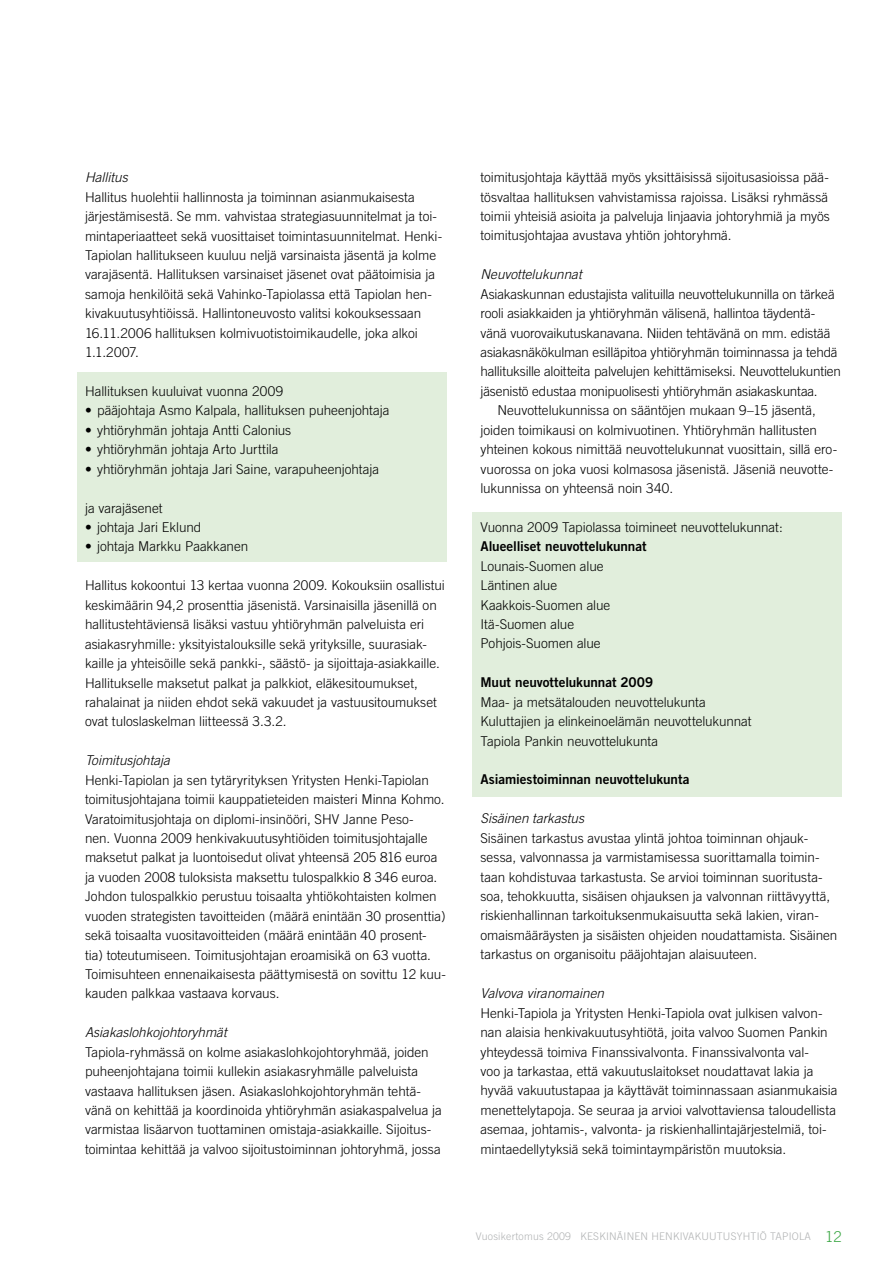
<style>
.page{position:relative;width:893px;height:1263px;background:#fff}
.page>*{position:absolute;margin:0;border:0;box-sizing:border-box;transform-origin:0 0}
.t1{font:300 13.5px/19.5px "Trade Gothic";color:#000}
.t2{font:italic 300 13.5px "Trade Gothic";color:#000}
.t3{font:13.5px "Trade Gothic Bold Two";letter-spacing:-.005em;color:#000}
.t4{font:300 10.5px "Trade Gothic";letter-spacing:.02em;color:#b1b3b4}
.s1{font-size:15px;color:#39a642}
</style>
<div class="page">
<div style="left:77px;top:372px;width:369px;height:190px;background:#e1eedc"></div>
<div style="left:472px;top:512px;width:370px;height:284px;background:#e1eedc"></div>
<p class="t2" style="left:85px;top:169px;width:44px">Hallitus</p>
<p class="t1" style="left:85px;top:187px;width:359px">Hallitus huolehtii hallinnosta ja toiminnan asianmukaisesta järjestämisestä. Se mm. vahvistaa strategiasuunnitelmat ja toi&shy;mintaperiaatteet sekä vuosittaiset toimintasuunnitelmat. Henki-Tapiolan hallitukseen kuuluu neljä varsinaista jäsentä ja kolme varajäsentä. Hallituksen varsinaiset jäsenet ovat päätoimisia ja samoja henkilöitä sekä Vahinko-Tapiolassa että Tapiolan hen&shy;kivakuutusyhtiöissä. Hallintoneuvosto valitsi kokouksessaan 16.11.2006 hallituksen kolmivuotistoimikaudelle, joka alkoi 1.1.2007.</p>
<p class="t1" style="left:85px;top:381px;width:200px">Hallituksen kuuluivat vuonna 2009</p>
<p class="t1" style="left:85px;top:401px;width:306px">• pääjohtaja Asmo Kalpala, hallituksen puheenjohtaja</p>
<p class="t1" style="left:85px;top:420px;width:208px">• yhtiöryhmän johtaja Antti Calonius</p>
<p class="t1" style="left:85px;top:440px;width:195px">• yhtiöryhmän johtaja Arto Jurttila</p>
<p class="t1" style="left:85px;top:459px;width:296px">• yhtiöryhmän johtaja Jari Saine, varapuheenjohtaja</p>
<p class="t1" style="left:85px;top:498px;width:79px">ja varajäsenet</p>
<p class="t1" style="left:85px;top:517px;width:118px">• johtaja Jari Eklund</p>
<p class="t1" style="left:85px;top:537px;width:165px">• johtaja Markku Paakkanen</p>
<p class="t1" style="left:85px;top:576px;width:361px">Hallitus kokoontui 13 kertaa vuonna 2009. Kokouksiin osallistui keskimäärin 94,2 prosenttia jäsenistä. Varsinaisilla jäsenillä on hallitustehtäviensä lisäksi vastuu yhtiöryhmän palveluista eri asiakasryhmille: yksityistalouksille sekä yrityksille, suurasiak&shy;kaille ja yhteisöille sekä pankki-, säästö- ja sijoittaja-asiakkaille.<br>Hallitukselle maksetut palkat ja palkkiot, eläkesitoumukset, rahalainat ja niiden ehdot sekä vakuudet ja vastuusitoumukset ovat tuloslaskelman liitteessä 3.3.2.</p>
<p class="t2" style="left:85px;top:752px;width:87px">Toimitusjohtaja</p>
<p class="t1" style="left:85px;top:770px;width:362px">Henki-Tapiolan ja sen tytäryrityksen Yritysten Henki-Tapiolan toimitusjohtajana toimii kauppatieteiden maisteri Minna Kohmo.<br>Varatoimitusjohtaja on diplomi-insinööri, SHV Janne Peso-<br>nen. Vuonna 2009 henkivakuutusyhtiöiden toimitusjohtajalle maksetut palkat ja luontoisedut olivat yhteensä 205 816 euroa ja vuoden 2008 tuloksista maksettu tulospalkkio 8 346 euroa.<br>Johdon tulospalkkio perustuu toisaalta yhtiökohtaisten kolmen vuoden strategisten tavoitteiden (määrä enintään 30 prosenttia) sekä toisaalta vuositavoitteiden (määrä enintään 40 prosent&shy;tia) toteutumiseen. Toimitusjohtajan eroamisikä on 63 vuotta.<br>Toimisuhteen ennenaikaisesta päättymisestä on sovittu 12 kuu&shy;kauden palkkaa vastaava korvaus.</p>
<p class="t2" style="left:85px;top:1024px;width:143px">Asiakaslohkojohtoryhmät</p>
<p class="t1" style="left:85px;top:1042px;width:358px">Tapiola-ryhmässä on kolme asiakaslohkojohtoryhmää, joiden puheenjohtajana toimii kullekin asiakasryhmälle palveluista vastaava hallituksen jäsen. Asiakaslohkojohtoryhmän tehtä&shy;vänä on kehittää ja koordinoida yhtiöryhmän asiakaspalvelua ja varmistaa lisäarvon tuottaminen omistaja-asiakkaille. Sijoitus&shy;toimintaa kehittää ja valvoo sijoitustoiminnan johtoryhmä, jossa</p>
<p class="t1" style="left:480px;top:167px;width:351px;text-align:justify">toimitusjohtaja käyttää myös yksittäisissä sijoitusasioissa pää&shy;tösvaltaa hallituksen vahvistamissa rajoissa. Lisäksi ryhmässä toimii yhteisiä asioita ja palveluja linjaavia johtoryhmiä ja myös toimitusjohtajaa avustava yhtiön johtoryhmä.</p>
<p class="t2" style="left:480px;top:266px;width:103px">Neuvottelukunnat</p>
<p class="t1" style="left:480px;top:284px;width:356px">Asiakaskunnan edustajista valituilla neuvottelukunnilla on tärkeä</p>
<p class="t1" style="left:480px;top:303px;width:336px">rooli asiakkaiden ja yhtiöryhmän välisenä, hallintoa täydentä-</p>
<p class="t1" style="left:480px;top:323px;width:352px">vänä vuorovaikutuskanavana. N iiden tehtävänä on mm. edistää</p>
<p class="t1" style="left:480px;top:342px;width:359px">asiakasnäkökulman esilläpitoa yhtiöryhmän toiminnassa ja tehdä</p>
<p class="t1" style="left:480px;top:362px;width:362px">hallituksille aloitteita palvelujen kehittämiseksi. N euvottelukuntien</p>
<p class="t1" style="left:480px;top:381px;width:339px">jäsenistö edustaa monipuolisesti yhtiöryhmän asiakaskuntaa.</p>
<p class="t1" style="left:497px;top:400px;width:320px">N euvottelukunnissa on sääntöjen mukaan 9–15 jäsentä,</p>
<p class="t1" style="left:480px;top:420px;width:338px">joiden toimikausi on kolmivuotinen. Yhtiöryhmän hallitusten</p>
<p class="t1" style="left:480px;top:439px;width:358px">yhteinen kokous nimittää neuvottelukunnat vuosittain, sillä ero-</p>
<p class="t1" style="left:480px;top:459px;width:354px">vuorossa on joka vuosi kolmasosa jäsenistä. Jäseniä neuvotte-</p>
<p class="t1" style="left:480px;top:478px;width:194px">lukunnissa on yhteensä noin 340.</p>
<p class="t1" style="left:480px;top:517px;width:304px">Vuonna 2009 Tapiolassa toimineet neuvottelukunnat:</p>
<p class="t3" style="left:480px;top:538px;width:168px">Alueelliset neuvottelukunnat</p>
<p class="t1" style="left:480px;top:556px;width:131px">Lounais-Suomen alue<br>Läntinen alue<br>Kaakkois-Suomen alue<br>Itä-Suomen alue<br>Pohjois-Suomen alue</p>
<p class="t3" style="left:480px;top:674px;width:174px">M uut neuvottelukunnat 2009</p>
<p class="t1" style="left:480px;top:692px;width:273px">Maa- ja metsätalouden neuvottelukunta<br>Kuluttajien ja elinkeinoelämän neuvottelukunnat<br>Tapiola Pankin neuvottelukunta</p>
<p class="t3" style="left:480px;top:771px;width:210px">Asiamiestoiminnan neuvottelukunta</p>
<p class="t2" style="left:480px;top:810px;width:105px">Sisäinen tarkastus</p>
<p class="t1" style="left:480px;top:828px;width:358px">Sisäinen tarkastus avustaa ylintä johtoa toiminnan ohjauk&shy;sessa, valvonnassa ja varmistamisessa suorittamalla toimin&shy;taan kohdistuvaa tarkastusta. Se arvioi toiminnan suoritusta&shy;soa, tehokkuutta, sisäisen ohjauksen ja valvonnan riittävyyttä, riskienhallinnan tarkoituksenmukaisuutta sekä lakien, viran&shy;omaismääräysten ja sisäisten ohjeiden noudattamista. Sisäinen tarkastus on organisoitu pääjohtajan alaisuuteen.</p>
<p class="t2" style="left:480px;top:985px;width:125px">Valvova viranomainen</p>
<p class="t1" style="left:480px;top:1003px;width:359px">Henki-Tapiola ja Yritysten Henki-Tapiola ovat julkisen valvon&shy;nan alaisia henkivakuutusyhtiötä, joita valvoo Suomen Pankin yhteydessä toimiva Finanssivalvonta. Finanssivalvonta val-<br>voo ja tarkastaa, että vakuutuslaitokset noudattavat lakia ja hyvää vakuutustapaa ja käyttävät toiminnassaan asianmukaisia menettelytapoja. Se seuraa ja arvioi valvottaviensa taloudellista asemaa, johtamis-, valvonta- ja riskienhallintajärjestelmiä, toi&shy;mintaedellytyksiä sekä toimintaympäristön muutoksia.</p>
<p class="t4" style="left:476px;top:1230px;width:368px">Vuosikertomus 2009 Keskinäinen Henkivakuutusyhtiö Tapiola <span class="s1">12</span></p>
</div>
